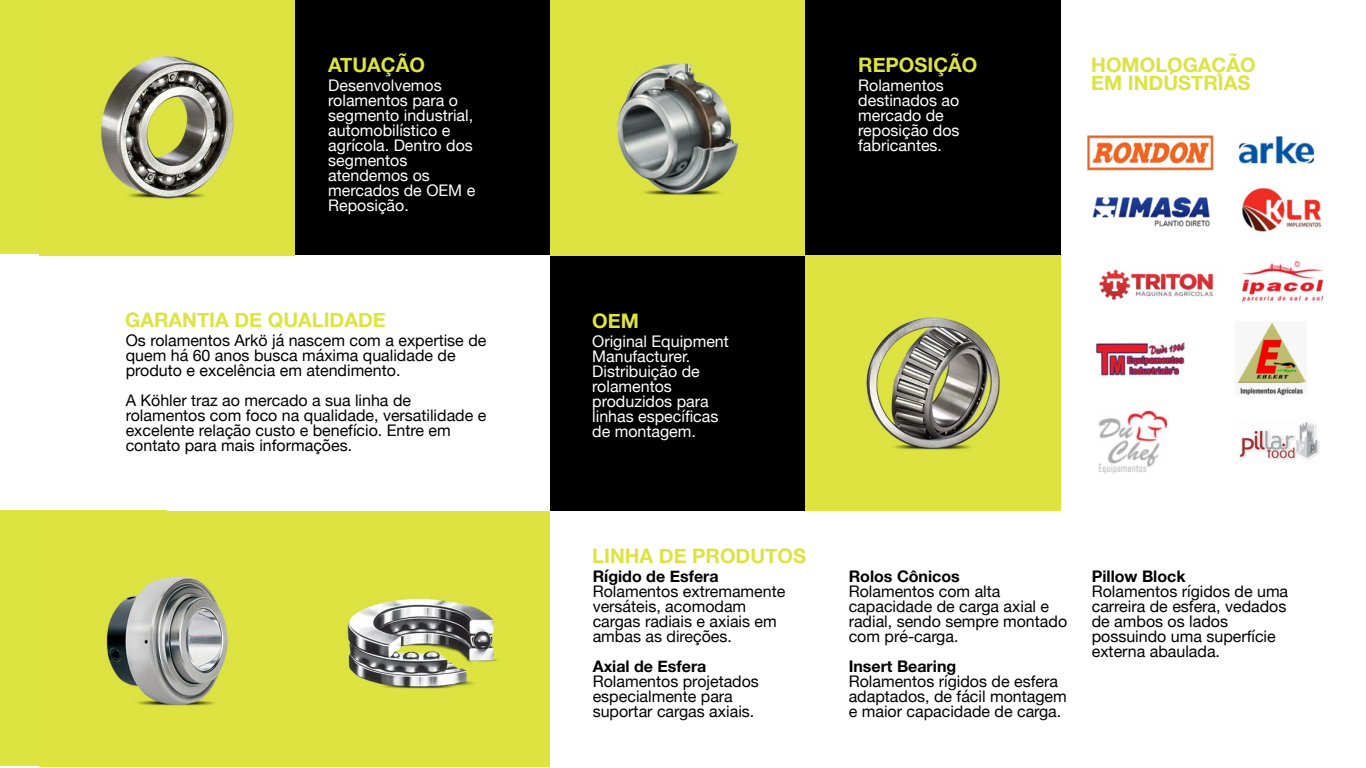
<style>
.page{position:relative;width:1366px;height:768px;background:#fff}
.page>*{position:absolute;margin:0;border:0;box-sizing:border-box;transform-origin:0 0}
.t1{font:700 20px/18px "Helvetica Neue";color:#dde341}
.t2{font:16px/15px "Helvetica Neue";color:#000}
.t3{font:16px/15px "Helvetica Neue";color:#fff}
.t4{font:700 16px "Helvetica Neue";color:#000}
</style>
<div class="page">
<div style="left:0;top:511px;width:167px;height:255px;background:#dde341"></div>
<div style="left:0;top:0;width:167px;height:254px;background:#dde341"></div>
<img style="left:39px;top:0;width:255px;height:256px">
<img style="left:106px;top:511px;width:444px;height:255px">
<img style="left:805px;top:255px;width:255px;height:255px">
<img style="left:550px;top:0;width:256px;height:256px">
<div style="left:295px;top:0;width:255px;height:255px;background:#000"></div>
<div style="left:550px;top:256px;width:255px;height:255px;background:#000"></div>
<div style="left:805px;top:0;width:255px;height:255px;background:#000"></div>
<img style="left:1095px;top:341px;width:90px;height:36px">
<img style="left:1235px;top:321px;width:72px;height:74px">
<img style="left:1098px;top:410px;width:70px;height:64px">
<img style="left:1241px;top:260px;width:83px;height:42px">
<img style="left:1241px;top:187px;width:81px;height:45px">
<img style="left:1239px;top:421px;width:81px;height:40px">
<img style="left:1087px;top:136px;width:126px;height:34px">
<img style="left:1092px;top:196px;width:118px;height:31px">
<img style="left:1238px;top:135px;width:77px;height:31px">
<img style="left:1099px;top:269px;width:115px;height:31px">
<p class="t1" style="left:328px;top:56px;width:98px">ATUAÇÃO</p>
<p class="t3" style="left:328px;top:79px;width:149px">Desenvolvemos rolamentos para o segmento industrial, automobilístico e agrícola. Dentro dos segmentos atendemos os mercados de OEM e<br>Reposição.</p>
<p class="t1" style="left:125px;top:311px;width:262px">GARANTIA DE QUALIDADE</p>
<p class="t2" style="left:126px;top:334px;width:362px">Os rolamentos Arkö já nascem com a expertise de quem há 60 anos busca máxima qualidade de produto e excelência em atendimento.</p>
<p class="t2" style="left:126px;top:394px;width:362px">A Köhler traz ao mercado a sua linha de rolamentos com foco na qualidade, versatilidade e excelente relação custo e benefício. Entre em contato para mais informações.</p>
<p class="t1" style="left:858px;top:56px;width:121px">REPOSIÇÃO</p>
<p class="t1" style="left:1091px;top:56px;width:166px">HOMOLOGAÇÃO<br>EM INDÚSTRIAS</p>
<p class="t3" style="left:858px;top:79px;width:103px">Rolamentos destinados ao mercado de reposição dos fabricantes.</p>
<p class="t1" style="left:592px;top:312px;width:48px">OEM</p>
<p class="t3" style="left:592px;top:335px;width:138px">Original Equipment<br>Manufacturer.<br>Distribuição de rolamentos produzidos para linhas específicas de montagem.</p>
<p class="t1" style="left:592px;top:547px;width:215px">LINHA DE PRODUTOS</p>
<p class="t4" style="left:593px;top:564px;width:127px">Rígido de Esfera</p>
<p class="t2" style="left:593px;top:585px;width:194px">Rolamentos extremamente versáteis, acomodam cargas radiais e axiais em ambas as direções.</p>
<p class="t4" style="left:593px;top:654px;width:115px">Axial de Esfera</p>
<p class="t2" style="left:593px;top:674px;width:168px">Rolamentos projetados especialmente para suportar cargas axiais.</p>
<p class="t4" style="left:849px;top:563px;width:113px">Rolos Cônicos</p>
<p class="t2" style="left:849px;top:584px;width:220px">Rolamentos com alta capacidade de carga axial e radial, sendo sempre montado com pré-carga.</p>
<p class="t4" style="left:849px;top:653px;width:109px">Insert Bearing</p>
<p class="t2" style="left:849px;top:674px;width:220px">Rolamentos rígidos de esfera adaptados, de fácil montagem e maior capacidade de carga.</p>
<p class="t4" style="left:1092px;top:563px;width:95px">Pillow Block</p>
<p class="t2" style="left:1092px;top:584px;width:198px">Rolamentos rígidos de uma carreira de esfera, vedados de ambos os lados possuindo uma superfície externa abaulada.</p>
</div>
